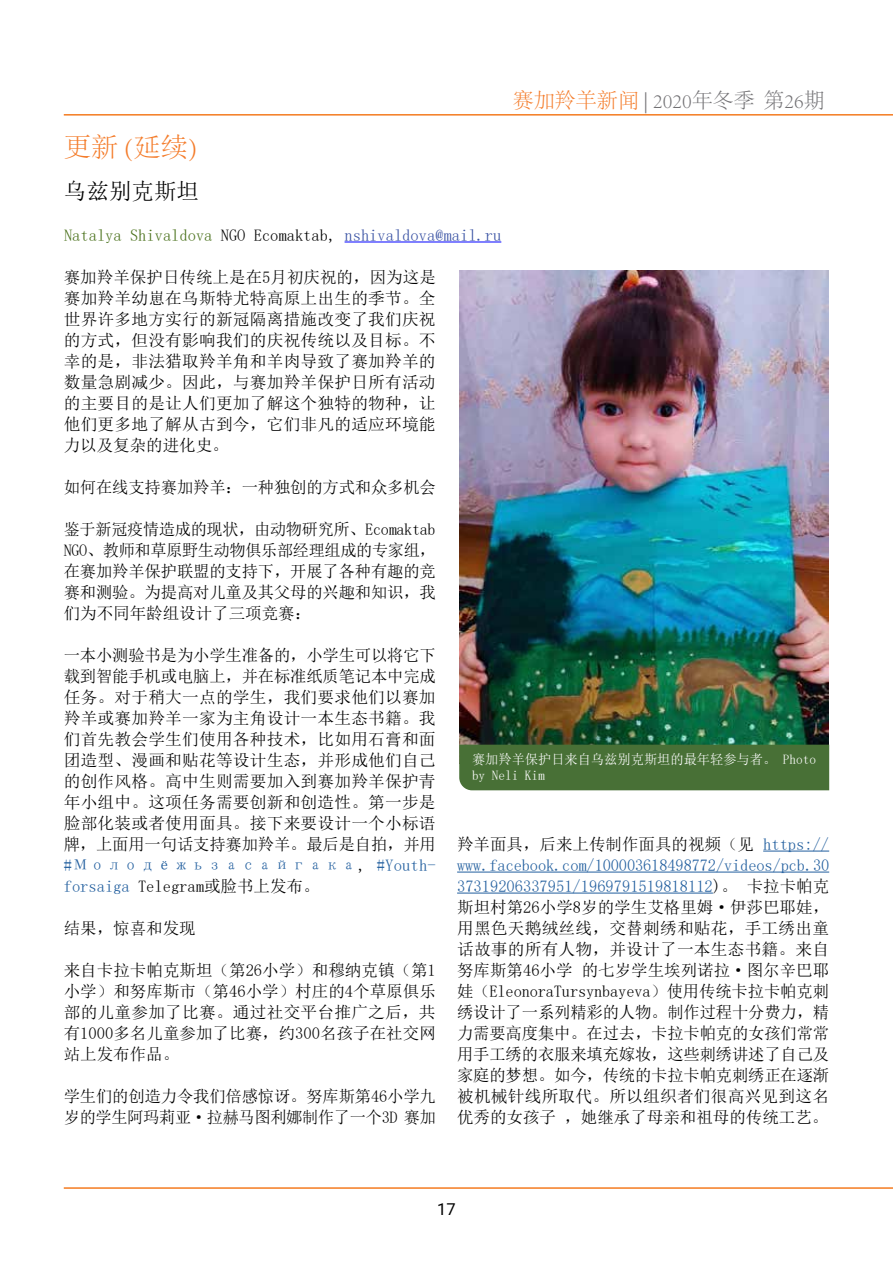
<style>
.page{position:relative;width:893px;height:1263px;background:#fff}
.page>*{position:absolute;margin:0;border:0;box-sizing:border-box;transform-origin:0 0}
.t1{font:300 27px "Adobe Song Std";color:#f47b29}
.t2{font:22.5px "N Sim Sun";color:#000}
.t3{font:300 21px "Adobe Song Std";color:#717073}
.arcticle_text{font:16.5px/21px "N Sim Sun";color:#000;text-align:justify}
.t4{font:16.5px "N Sim Sun";color:#3a53a4}
.t5{font:16.5px "Roboto";color:#000}
.Подпись_к_рисунку{font:13.5px/16.2px "N Sim Sun";color:#fff}
.s1{color:#4b721d}
.s2{color:#000}
.s3{color:#f47b29}
.s4{color:#215e9e}
</style>
<div class="page">
<hr style="left:64px;top:114px;width:829px;height:2px;background:#f47b20">
<hr style="left:64px;top:1187px;width:829px;height:2px;background:#f47b20">
<hr style="left:763px;top:851px;width:66px;height:1px;background:#215e9e">
<hr style="left:457px;top:872px;width:372px;height:1px;background:#215e9e">
<hr style="left:457px;top:893px;width:256px;height:1px;background:#215e9e">
<hr style="left:345px;top:242px;width:156px;height:1px;background:#00f">
<img style="left:459px;top:271px;width:370px;height:474px">
<div style="left:459px;top:745px;width:370px;height:45px;background:#487036"></div>
<p class="t1" style="left:64px;top:132px;width:135px">更新 (延续)</p>
<p class="t2" style="left:64px;top:179px;width:136px">乌兹别克斯坦</p>
<p class="t4" style="left:64px;top:226px;width:439px"><span class="s1">Natalya Shivaldova</span> <span class="s2">NGO Ecomaktab,</span> nshivaldova@mail.ru</p>
<p class="t3" style="left:513px;top:89px;width:314px"><span class="s3">赛加羚羊新闻</span> | 2020年冬季 第26期</p>
<p class="arcticle_text" style="left:64px;top:266px;width:374px">赛加羚羊保护日传统上是在5月初庆祝的，因为这是赛加羚羊幼崽在乌斯特尤特高原上出生的季节。全世界许多地方实行的新冠隔离措施改变了我们庆祝的方式，但没有影响我们的庆祝传统以及目标。不幸的是，非法猎取羚羊角和羊肉导致了赛加羚羊的数量急剧减少。因此，与赛加羚羊保护日所有活动的主要目的是让人们更加了解这个独特的物种，让他们更多地了解从古到今，它们非凡的适应环境能力以及复杂的进化史。</p>
<p class="arcticle_text" style="left:64px;top:476px;width:374px">如何在线支持赛加羚羊：一种独创的方式和众多机会</p>
<p class="arcticle_text" style="left:64px;top:518px;width:374px">鉴于新冠疫情造成的现状，由动物研究所、Ecomaktab NGO、教师和草原野生动物俱乐部经理组成的专家组，在赛加羚羊保护联盟的支持下，开展了各种有趣的竞赛和测验。为提高对儿童及其父母的兴趣和知识，我们为不同年龄组设计了三项竞赛：</p>
<p class="arcticle_text" style="left:64px;top:644px;width:374px">一本小测验书是为小学生准备的，小学生可以将它下载到智能手机或电脑上，并在标准纸质笔记本中完成任务。对于稍大一点的学生，我们要求他们以赛加羚羊或赛加羚羊一家为主角设计一本生态书籍。我们首先教会学生们使用各种技术，比如用石膏和面团造型、漫画和贴花等设计生态，并形成他们自己的创作风格。高中生则需要加入到赛加羚羊保护青年小组中。这项任务需要创新和创造性。第一步是脸部化装或者使用面具。接下来要设计一个小标语牌，上面用一句话支持赛加羚羊。最后是自拍，并用<span class="s4">#Молодёжьзасайгака</span>, <span class="s4">#Youth&shy;forsaiga</span> Telegram或脸书上发布。</p>
<p class="arcticle_text" style="left:64px;top:917px;width:134px">结果，惊喜和发现</p>
<p class="arcticle_text" style="left:64px;top:959px;width:374px">来自卡拉卡帕克斯坦（第26小学）和穆纳克镇（第1小学）和努库斯市（第46小学）村庄的4个草原俱乐部的儿童参加了比赛。通过社交平台推广之后，共有1000多名儿童参加了比赛，约300名孩子在社交网站上发布作品。</p>
<p class="arcticle_text" style="left:64px;top:1085px;width:374px">学生们的创造力令我们倍感惊讶。努库斯第46小学九岁的学生阿玛莉亚·拉赫马图利娜制作了一个3D 赛加</p>
<p class="Подпись_к_рисунку" style="left:472px;top:751px;width:345px">赛加羚羊保护日来自乌兹别克斯坦的最年轻参与者。 Photo by Neli Kim</p>
<p class="arcticle_text" style="left:457px;top:833px;width:374px">羚羊面具，后来上传制作面具的视频（见 <span class="s4">https:// www.facebook.com/100003618498772/videos/pcb.30<br>37319206337951/1969791519818112</span>)。 卡拉卡帕克斯坦村第26小学8岁的学生艾格里姆·伊莎巴耶娃，用黑色天鹅绒丝线，交替刺绣和贴花，手工绣出童话故事的所有人物，并设计了一本生态书籍。来自努库斯第46小学 的七岁学生埃列诺拉·图尔辛巴耶娃（EleonoraTursynbayeva）使用传统卡拉卡帕克刺绣设计了一系列精彩的人物。制作过程十分费力，精力需要高度集中。在过去，卡拉卡帕克的女孩们常常用手工绣的衣服来填充嫁妆，这些刺绣讲述了自己及家庭的梦想。如今，传统的卡拉卡帕克刺绣正在逐渐被机械针线所取代。所以组织者们很高兴见到这名优秀的女孩子 ，她继承了母亲和祖母的传统工艺。</p>
<p class="t5" style="left:437px;top:1198px;width:20px">17</p>
</div>
